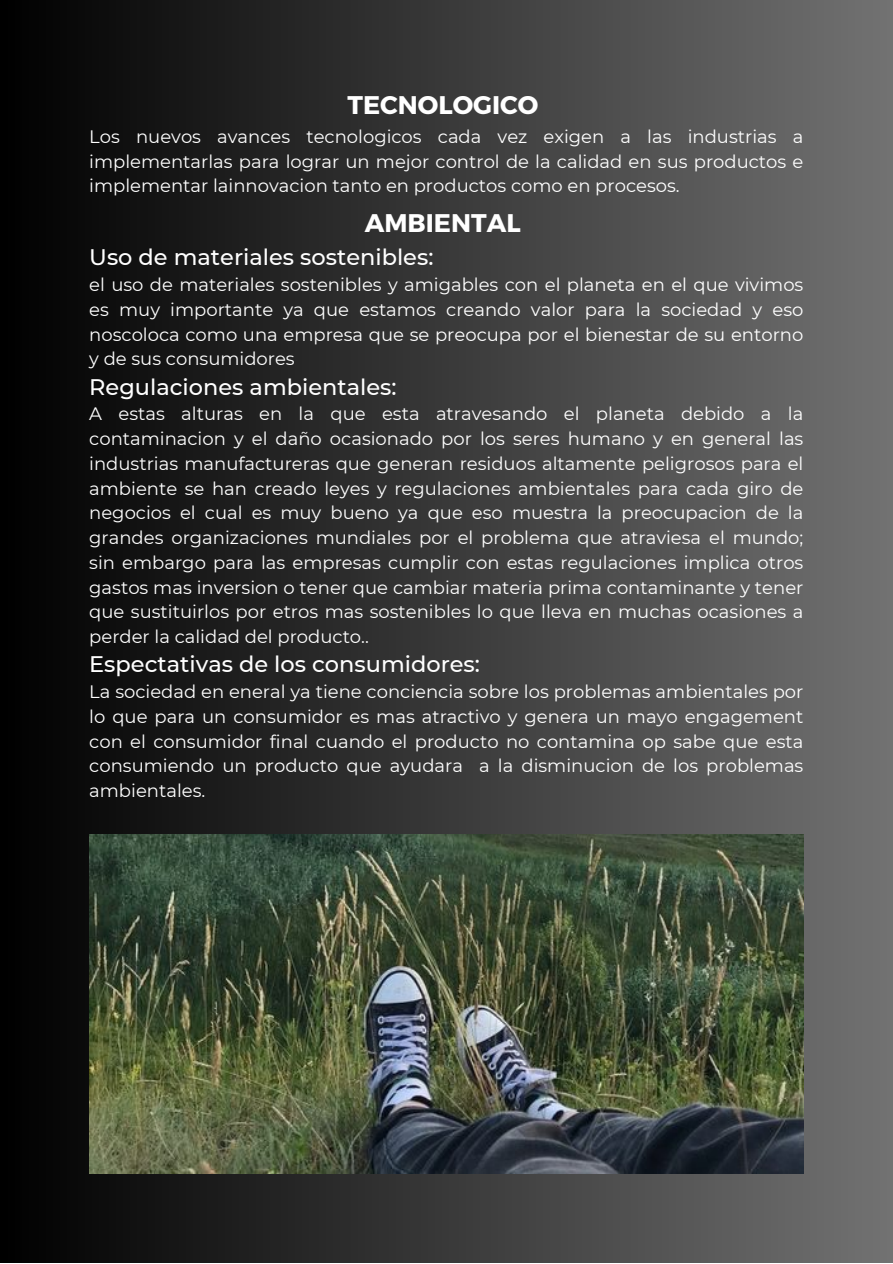
<style>
.page{position:relative;width:893px;height:1264px;background:#fff}
.page>*{position:absolute;margin:0;border:0;box-sizing:border-box;transform-origin:0 0}
.t1{font:700 25.5px "Montserrat";color:#fff}
.t2{font:500 22.5px "Montserrat";color:#fff}
.t3{font:18px/24.8px "Montserrat";color:#fff;text-align:justify}
</style>
<div class="page">
<div style="left:0;top:0;width:892px;height:1262px;background:linear-gradient(to right,#000,#727272)"></div>
<img style="left:89px;top:834px;width:714px;height:339px">
<p class="t1" style="left:347px;top:88px;width:192px">TECNOLOGICO</p>
<p class="t3" style="left:89px;top:124px;width:715px">Los nuevos avances tecnologicos cada vez exigen a las industrias a implementarlas para lograr un mejor control de la calidad en sus productos e implementar lainnovacion tanto en productos como en procesos.</p>
<p class="t1" style="left:365px;top:206px;width:157px">AMBIENTAL</p>
<p class="t2" style="left:89px;top:243px;width:345px">Uso de materiales sostenibles:</p>
<p class="t3" style="left:89px;top:272px;width:715px">el uso de materiales sostenibles y amigables con el planeta en el que vivimos es muy importante ya que estamos creando valor para la sociedad y eso noscoloca como una empresa que se preocupa por el bienestar de su entorno y de sus consumidores</p>
<p class="t2" style="left:89px;top:373px;width:309px">Regulaciones ambientales:</p>
<p class="t3" style="left:89px;top:401px;width:715px">A estas alturas en la que esta atravesando el planeta debido a la contaminacion y el daño ocasionado por los seres humano y en general las industrias manufactureras que generan residuos altamente peligrosos para el ambiente se han creado leyes y regulaciones ambientales para cada giro de negocios el cual es muy bueno ya que eso muestra la preocupacion de la grandes organizaciones mundiales por el problema que atraviesa el mundo; sin embargo para las empresas cumplir con estas regulaciones implica otros gastos mas inversion o tener que cambiar materia prima contaminante y tener que sustituirlos por etros mas sostenibles lo que lleva en muchas ocasiones a perder la calidad del producto..</p>
<p class="t2" style="left:89px;top:650px;width:392px">Espectativas de los consumidores:</p>
<p class="t3" style="left:89px;top:679px;width:715px">La sociedad en eneral ya tiene conciencia sobre los problemas ambientales por lo que para un consumidor es mas atractivo y genera un mayo engagement con el consumidor final cuando el producto no contamina op sabe que esta consumiendo un producto que ayudara a la disminucion de los problemas ambientales.</p>
</div>
